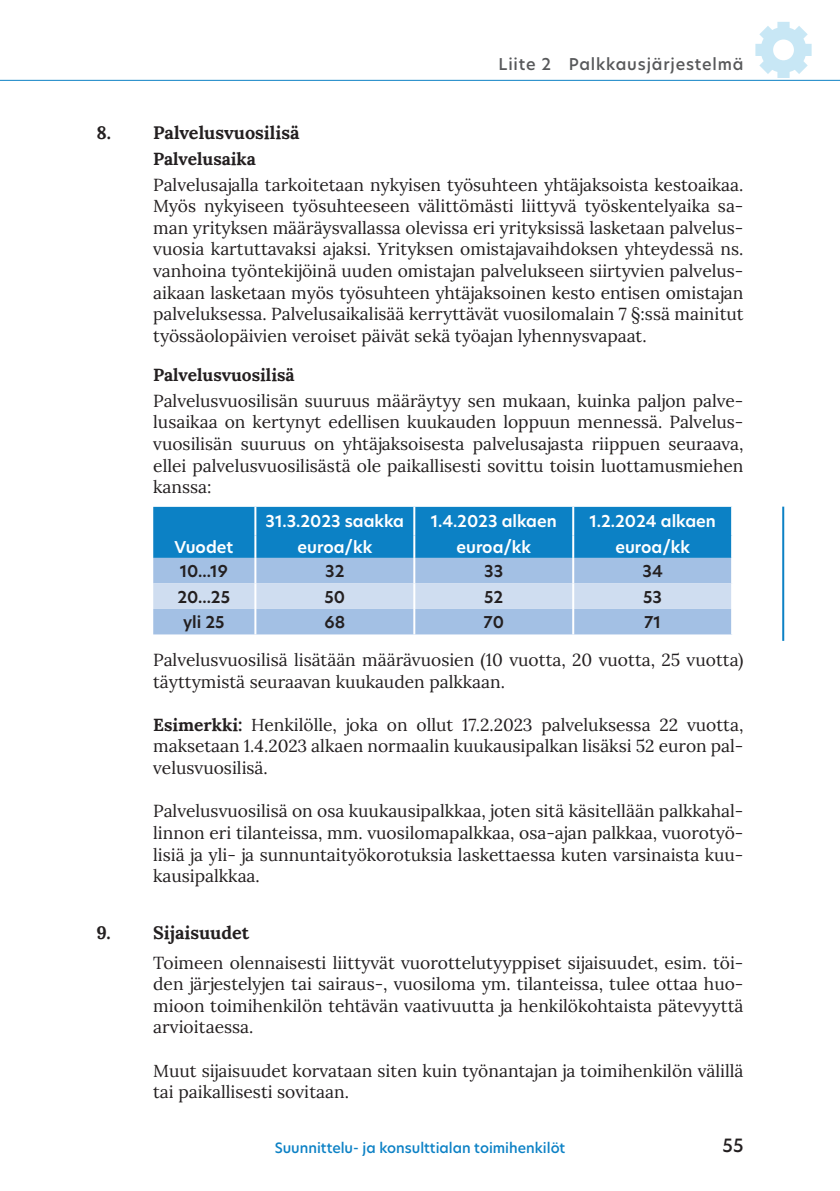
<style>
.page{position:relative;width:840px;height:1191px;background:#fff}
.page>*{position:absolute;margin:0;border:0;box-sizing:border-box;transform-origin:0 0}
.Otsikko_3{font:700 18px "Lora";color:#231f20}
.t1{font:500 18px "New Hero";color:#231f20}
.Perusteksti__sis{font:17.4px/21.6px "Lora";color:#231f20;text-align:justify}
.Perus___sis_bold{font:700 17.4px "Lora";color:#231f20}
.taulukko_bold{font:600 16px "New Hero";color:#fff}
.taulukko_bold-2{font:600 16px "New Hero";color:#231f20}
.t2{font:500 16px "New Hero";letter-spacing:.05em;color:#57585a}
.t3{font:500 14px "New Hero";color:#0c81c5}
.s1{font-weight:700}
</style>
<div class="page">
<hr style="left:0;top:80px;width:839px;height:1px;background:#0c81c5">
<svg style="left:755px;top:22px;width:56px;height:56px"></svg>
<div style="left:153px;top:507px;width:577px;height:51px;background:#0c81c5"></div>
<div style="left:153px;top:558px;width:577px;height:76px;background:#a3c0e4"></div>
<div style="left:153px;top:583px;width:577px;height:26px;background:#cfddf0"></div>
<hr style="left:254px;top:507px;width:2px;height:28px;background:#fff">
<hr style="left:413px;top:507px;width:2px;height:28px;background:#fff">
<hr style="left:572px;top:507px;width:2px;height:28px;background:#fff">
<hr style="left:254px;top:535px;width:2px;height:23px;background:#fff">
<hr style="left:413px;top:535px;width:2px;height:23px;background:#fff">
<hr style="left:572px;top:535px;width:2px;height:23px;background:#fff">
<hr style="left:254px;top:558px;width:2px;height:25px;background:#fff">
<hr style="left:413px;top:558px;width:2px;height:25px;background:#fff">
<hr style="left:572px;top:558px;width:2px;height:25px;background:#fff">
<hr style="left:254px;top:583px;width:2px;height:26px;background:#fff">
<hr style="left:413px;top:583px;width:2px;height:26px;background:#fff">
<hr style="left:572px;top:583px;width:2px;height:26px;background:#fff">
<hr style="left:254px;top:609px;width:2px;height:25px;background:#fff">
<hr style="left:413px;top:609px;width:2px;height:25px;background:#fff">
<hr style="left:572px;top:609px;width:2px;height:25px;background:#fff">
<hr style="left:781px;top:506px;width:2px;height:135px;background:#0c81c5">
<p class="t2" style="left:498px;top:53px;width:246px">Liite 2 Palkkausjärjestelmä</p>
<p class="Otsikko_3" style="left:96px;top:118px;width:204px">8. Palvelusvuosilisä</p>
<p class="Perus___sis_bold" style="left:153px;top:144px;width:104px">Palvelusaika</p>
<p class="Perusteksti__sis" style="left:153px;top:172px;width:591px">Palvelusajalla tarkoitetaan nykyisen työsuhteen yhtäjaksoista kestoaikaa.<br>Myös nykyiseen työsuhteeseen välittömästi liittyvä työskentelyaika sa&shy;man yrityksen määräysvallassa olevissa eri yrityksissä lasketaan palvelus&shy;vuosia kartuttavaksi ajaksi. Yrityksen omistajavaihdoksen yhteydessä ns. vanhoina työntekijöinä uuden omistajan palvelukseen siirtyvien palvelus&shy;aikaan lasketaan myös työsuhteen yhtäjaksoinen kesto entisen omistajan palveluksessa. Palvelusaikalisää kerryttävät vuosilomalain 7 §:ssä mainitut työssäolopäivien veroiset päivät sekä työajan lyhennysvapaat.</p>
<p class="Perus___sis_bold" style="left:153px;top:360px;width:143px">Palvelusvuosilisä</p>
<p class="Perusteksti__sis" style="left:153px;top:388px;width:591px">Palvelusvuosilisän suuruus määräytyy sen mukaan, kuinka paljon palve&shy;lusaikaa on kertynyt edellisen kuukauden loppuun mennessä. Palvelus&shy;vuosilisän suuruus on yhtäjaksoisesta palvelusajasta riippuen seuraava, ellei palvelusvuosilisästä ole paikallisesti sovittu toisin luottamusmiehen kanssa:</p>
<p class="taulukko_bold" style="left:265px;top:510px;width:140px">31.3.2023 saakka</p>
<p class="taulukko_bold" style="left:430px;top:510px;width:127px">1.4.2023 alkaen</p>
<p class="taulukko_bold" style="left:589px;top:510px;width:128px">1.2.2024 alkaen</p>
<p class="taulukko_bold" style="left:174px;top:536px;width:60px">Vuodet</p>
<p class="taulukko_bold" style="left:297px;top:536px;width:76px">euroa/kk</p>
<p class="taulukko_bold" style="left:456px;top:536px;width:76px">euroa/kk</p>
<p class="taulukko_bold" style="left:615px;top:536px;width:76px">euroa/kk</p>
<p class="taulukko_bold-2" style="left:180px;top:560px;width:50px">10...19</p>
<p class="taulukko_bold-2" style="left:325px;top:560px;width:21px">32</p>
<p class="taulukko_bold-2" style="left:484px;top:560px;width:20px">33</p>
<p class="taulukko_bold-2" style="left:642px;top:560px;width:22px">34</p>
<p class="taulukko_bold-2" style="left:177px;top:586px;width:54px">20...25</p>
<p class="taulukko_bold-2" style="left:324px;top:586px;width:22px">50</p>
<p class="taulukko_bold-2" style="left:484px;top:586px;width:21px">52</p>
<p class="taulukko_bold-2" style="left:643px;top:586px;width:20px">53</p>
<p class="taulukko_bold-2" style="left:183px;top:611px;width:43px">yli 25</p>
<p class="taulukko_bold-2" style="left:324px;top:611px;width:22px">68</p>
<p class="taulukko_bold-2" style="left:483px;top:611px;width:22px">70</p>
<p class="taulukko_bold-2" style="left:644px;top:611px;width:18px">71</p>
<p class="Perusteksti__sis" style="left:153px;top:648px;width:591px">Palvelusvuosilisä lisätään määrävuosien (10 vuotta, 20 vuotta, 25 vuotta) täyttymistä seuraavan kuukauden palkkaan.</p>
<p class="Perusteksti__sis" style="left:153px;top:712px;width:591px"><span class="s1">Esimerkki:</span> Henkilölle, joka on ollut 17.2.2023 palveluksessa 22 vuotta, maksetaan 1.4.2023 alkaen normaalin kuukausipalkan lisäksi 52 euron pal&shy;velusvuosilisä.</p>
<p class="Perusteksti__sis" style="left:153px;top:799px;width:591px">Palvelusvuosilisä on osa kuukausipalkkaa, joten sitä käsitellään palkkahal&shy;linnon eri tilanteissa, mm. vuosilomapalkkaa, osa-ajan palkkaa, vuorotyö&shy;lisiä ja yli- ja sunnuntaityökorotuksia laskettaessa kuten varsinaista kuu&shy;kausipalkkaa.</p>
<p class="Otsikko_3" style="left:96px;top:917px;width:154px">9. Sijaisuudet</p>
<p class="Perusteksti__sis" style="left:153px;top:950px;width:591px">Toimeen olennaisesti liittyvät vuorottelutyyppiset sijaisuudet, esim. töi&shy;den järjestelyjen tai sairaus-, vuosiloma ym. tilanteissa, tulee ottaa huo&shy;mioon toimihenkilön tehtävän vaativuutta ja henkilökohtaista pätevyyttä arvioitaessa.</p>
<p class="Perusteksti__sis" style="left:153px;top:1058px;width:591px">Muut sijaisuudet korvataan siten kuin työnantajan ja toimihenkilön välillä tai paikallisesti sovitaan.</p>
<p class="t3" style="left:274px;top:1137px;width:292px">Suunnittelu- ja konsulttialan toimihenkilöt</p>
<p class="t1" style="left:722px;top:1132px;width:22px">55</p>
</div>
